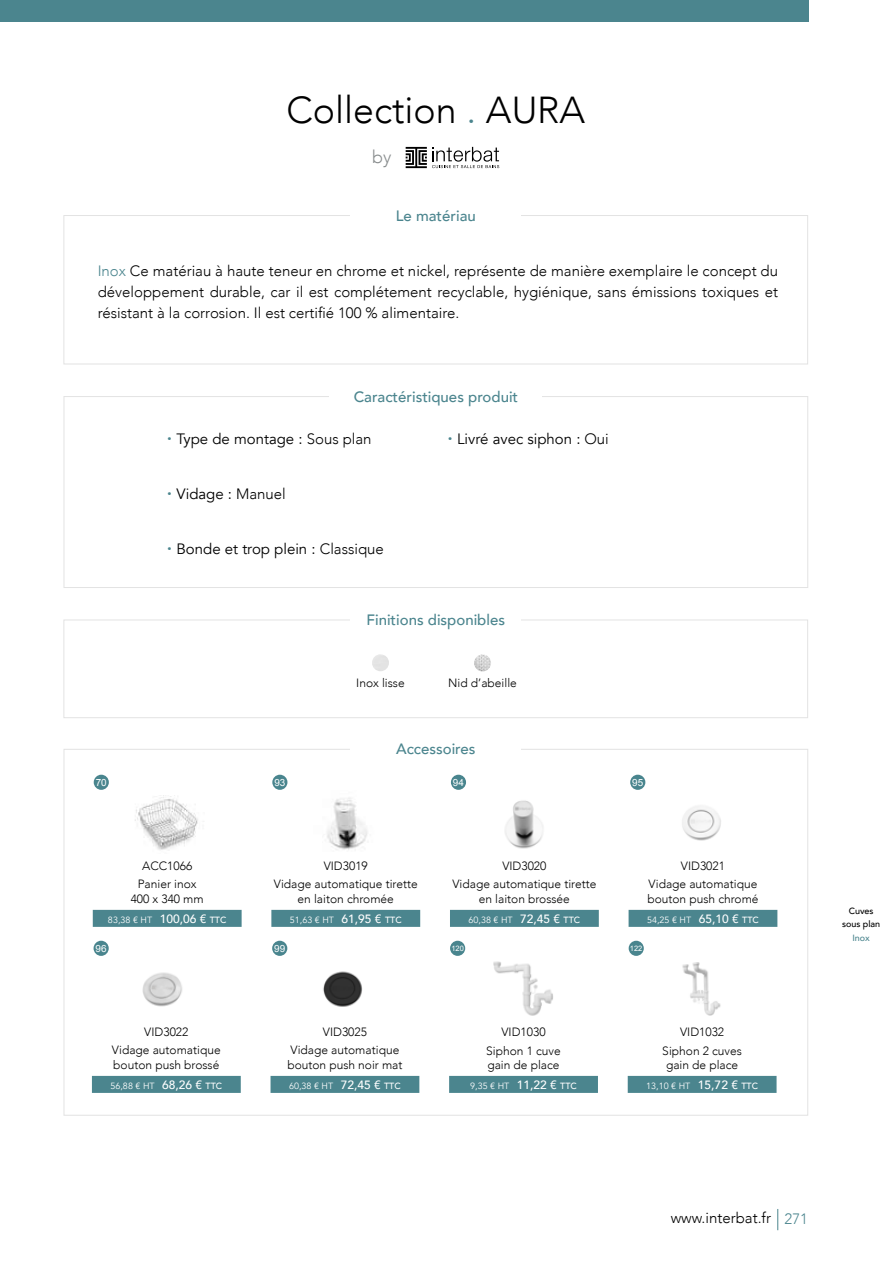
<style>
.page{position:relative;width:893px;height:1263px;background:#fff}
.page>*{position:absolute;margin:0;border:0;box-sizing:border-box;transform-origin:0 0}
.t1{font:300 37.5px "Avenir";color:#000}
.t2{font:300 18px "Avenir";color:#898d8e}
.t3{font:300 15px/21px "Avenir";color:#000;text-align:justify}
.t4{font:15px "Avenir";color:#000}
.t5{font:500 15px "Avenir";color:#4b858e}
.t6{font:300 12px/15px "Avenir";color:#000;text-align:center}
.t7{font:9.9px "Arial";color:#fff}
.t8{font:9px "Avenir";color:#fff}
.t9{font:500 9px/13.5px "Avenir";color:#000;text-align:center}
.t10{font:500 9px "Avenir";color:#4b858e}
.t11{font:7.5px "Arial";color:#fff}
.s1{color:#4b858e}
.s2{font-weight:300}
.s3{font-weight:500;font-size:12px}
.s4{font-weight:500}
</style>
<div class="page">
<svg style="left:777px;top:1209px;width:1px;height:21px"></svg>
<div style="left:0;top:0;width:808px;height:21px;background:#4b858e"></div>
<img style="left:372px;top:654px;width:17px;height:17px;border-radius:9px">
<img style="left:474px;top:654px;width:17px;height:17px;border-radius:9px">
<svg style="left:406px;top:147px;width:93px;height:21px"></svg>
<div style="left:64px;top:620px;width:744px;height:98px;border:1px solid #e3e3e3"></div>
<div style="left:351px;top:607px;width:170px;height:25px;background:#fff"></div>
<div style="left:64px;top:215px;width:744px;height:149px;border:1px solid #e3e3e3"></div>
<div style="left:351px;top:203px;width:170px;height:26px;background:#fff"></div>
<div style="left:64px;top:396px;width:744px;height:192px;border:1px solid #e3e3e3"></div>
<div style="left:330px;top:384px;width:212px;height:25px;background:#fff"></div>
<svg style="left:93px;top:910px;width:684px;height:17px;background:#63959d"></svg>
<div style="left:94px;top:775px;width:15px;height:15px;background:#49858e;border-radius:50%"></div>
<div style="left:272px;top:775px;width:15px;height:15px;background:#49858e;border-radius:50%"></div>
<div style="left:451px;top:775px;width:15px;height:15px;background:#49858e;border-radius:50%"></div>
<div style="left:630px;top:775px;width:15px;height:15px;background:#49858e;border-radius:50%"></div>
<img style="left:135px;top:795px;width:63px;height:55px">
<img style="left:327px;top:797px;width:41px;height:53px">
<img style="left:505px;top:800px;width:38px;height:49px">
<img style="left:682px;top:806px;width:39px;height:35px">
<svg style="left:92px;top:1076px;width:684px;height:17px;background:#63959d"></svg>
<div style="left:94px;top:941px;width:15px;height:15px;background:#49858e;border-radius:50%"></div>
<div style="left:272px;top:941px;width:15px;height:15px;background:#49858e;border-radius:50%"></div>
<div style="left:450px;top:941px;width:15px;height:15px;background:#49858e;border-radius:50%"></div>
<div style="left:629px;top:941px;width:15px;height:15px;background:#49858e;border-radius:50%"></div>
<img style="left:142px;top:972px;width:40px;height:35px">
<img style="left:323px;top:971px;width:39px;height:36px">
<img style="left:493px;top:961px;width:60px;height:55px">
<img style="left:682px;top:962px;width:39px;height:54px">
<h1 class="t1" style="left:286px;top:87px;width:300px">Collection <span class="s1">.</span> AURA</h1>
<h2 class="t2" style="left:372px;top:146px;width:21px">by</h2>
<p class="t5" style="left:396px;top:203px;width:82px">Le matériau</p>
<p class="t3" style="left:98px;top:261px;width:682px"><span class="s1">Inox</span> Ce matériau à haute teneur en chrome et nickel, représente de manière exemplaire le concept du développement durable, car il est complétement recyclable, hygiénique, sans émissions toxiques et résistant à la corrosion. Il est certifié 100 % alimentaire.</p>
<p class="t5" style="left:354px;top:383px;width:166px">Caractéristiques produit</p>
<p class="t4" style="left:176px;top:429px;width:197px">Type de montage : <span class="s2">Sous plan</span></p>
<p class="t4" style="left:457px;top:429px;width:153px">Livré avec siphon : <span class="s2">Oui</span></p>
<p class="t4" style="left:176px;top:485px;width:111px">Vidage : <span class="s2">Manuel</span></p>
<p class="t4" style="left:176px;top:540px;width:209px">Bonde et trop plein : <span class="s2">Classique</span></p>
<p class="t5" style="left:366px;top:607px;width:140px">Finitions disponibles</p>
<p class="t6" style="left:356px;top:675px;width:50px">Inox lisse</p>
<p class="t6" style="left:448px;top:675px;width:70px">Nid d’abeille</p>
<p class="t5" style="left:396px;top:736px;width:81px">Accessoires</p>
<p class="t7" style="left:96px;top:776px;width:13px">70</p>
<p class="t7" style="left:274px;top:776px;width:13px">93</p>
<p class="t7" style="left:453px;top:776px;width:13px">94</p>
<p class="t7" style="left:632px;top:776px;width:13px">95</p>
<p class="t6" style="left:142px;top:858px;width:52px">ACC1066</p>
<p class="t6" style="left:324px;top:858px;width:46px">VID3019</p>
<p class="t6" style="left:502px;top:858px;width:46px">VID3020</p>
<p class="t6" style="left:681px;top:858px;width:46px">VID3021</p>
<p class="t6" style="left:131px;top:877px;width:75px">Panier inox<br>400 x 340 mm</p>
<p class="t6" style="left:274px;top:877px;width:145px">Vidage automatique tirette en laiton chromée</p>
<p class="t6" style="left:452px;top:877px;width:145px">Vidage automatique tirette en laiton brossée</p>
<p class="t6" style="left:647px;top:877px;width:113px;text-align:left">Vidage automatique bouton push chromé</p>
<p class="t8" style="left:108px;top:914px;width:120px">83,38 € HT <span class="s3">100,06 €</span> <span class="s4">TTC</span></p>
<p class="t8" style="left:290px;top:914px;width:113px">51,63 € HT <span class="s3">61,95 €</span> <span class="s4">TTC</span></p>
<p class="t8" style="left:468px;top:914px;width:113px">60,38 € HT <span class="s3">72,45 €</span> <span class="s4">TTC</span></p>
<p class="t8" style="left:647px;top:914px;width:113px">54,25 € HT <span class="s3">65,10 €</span> <span class="s4">TTC</span></p>
<p class="t7" style="left:96px;top:942px;width:13px">96</p>
<p class="t7" style="left:274px;top:942px;width:13px">99</p>
<p class="t11" style="left:451px;top:943px;width:14px">120</p>
<p class="t11" style="left:630px;top:943px;width:14px">122</p>
<p class="t6" style="left:144px;top:1024px;width:46px">VID3022</p>
<p class="t6" style="left:323px;top:1024px;width:46px">VID3025</p>
<p class="t6" style="left:501px;top:1024px;width:46px">VID1030</p>
<p class="t6" style="left:680px;top:1024px;width:46px">VID1032</p>
<p class="t6" style="left:112px;top:1043px;width:110px;text-align:left">Vidage automatique bouton push brossé</p>
<p class="t6" style="left:287px;top:1043px;width:117px;text-align:left">Vidage automatique bouton push noir mat</p>
<p class="t6" style="left:486px;top:1043px;width:76px;line-height:14.4px;text-align:left">Siphon 1 cuve gain de place</p>
<p class="t6" style="left:662px;top:1043px;width:81px;line-height:14.4px">Siphon 2 cuves gain de place</p>
<p class="t8" style="left:110px;top:1080px;width:113px">56,88 € HT <span class="s3">68,26 €</span> <span class="s4">TTC</span></p>
<p class="t8" style="left:289px;top:1080px;width:113px">60,38 € HT <span class="s3">72,45 €</span> <span class="s4">TTC</span></p>
<p class="t8" style="left:470px;top:1080px;width:108px">9,35 € HT <span class="s3">11,22 €</span> <span class="s4">TTC</span></p>
<p class="t8" style="left:646px;top:1080px;width:113px">13,10 € HT <span class="s3">15,72 €</span> <span class="s4">TTC</span></p>
<p class="t9" style="left:842px;top:903px;width:40px">Cuves sous plan</p>
<p class="t10" style="left:852px;top:930px;width:19px">Inox</p>
<p class="t3" style="left:671px;top:1208px;width:139px">www.interbat.fr <span class="s1">271</span></p>
</div>
